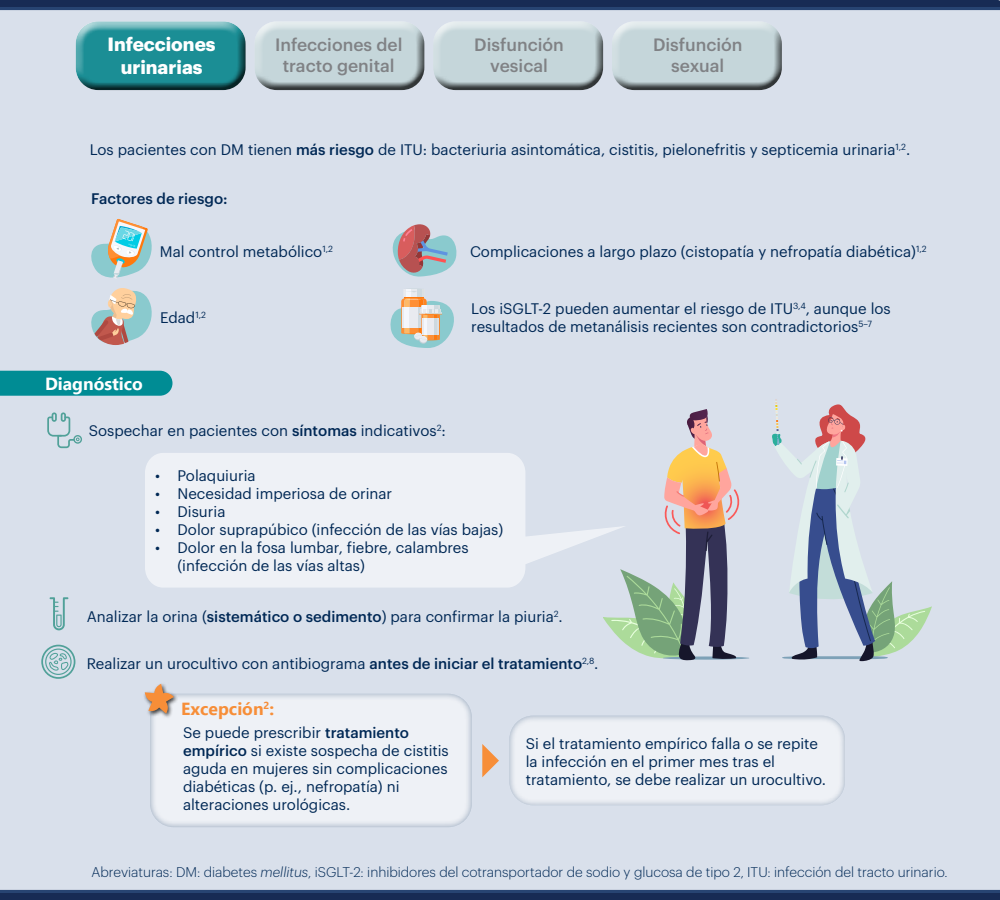
<style>
.page{position:relative;width:1000px;height:900px;background:#fff}
.page>*{position:absolute;margin:0;border:0;box-sizing:border-box;transform-origin:0 0}
.t1{font:92.5px "Bauhaus 93";color:#f78e38}
.t2{font:700 18.75px/22.5px "Graphik";color:#fff;text-align:center}
.t3{font:500 17.5px/21px "Graphik";color:#808285;text-align:center}
.t4{font:700 17.5px "Ebrima";color:#fff}
.t5{font:700 17.5px "Ebrima";color:#f78e38}
.t6{font:15px/18px "Graphik";color:#002855}
.t7{font:500 15px "Graphik";color:#002855}
.t8{font:300 13.75px "Graphik";color:#002855}
.s1{font-weight:500}
.s2{font-style:italic}
</style>
<div class="page">
<div style="left:0;top:0;width:1000px;height:7px;background:#172b54"></div>
<div style="left:0;top:893px;width:1000px;height:7px;background:#172b54"></div>
<div style="left:0;top:7px;width:1000px;height:886px;background:#d9e0eb"></div>
<svg style="left:145px;top:453px;width:458px;height:135px;fill:#eef1f6"></svg>
<div style="left:67px;top:12px;width:182px;height:72px;background:#fff;opacity:.75"></div>
<div style="left:72px;top:27px;width:183px;height:65px;background:#000;opacity:.75"></div>
<div style="left:429px;top:27px;width:183px;height:71px;background:#000;opacity:.75"></div>
<div style="left:245px;top:12px;width:183px;height:72px;background:#d9e0eb"></div>
<div style="left:250px;top:27px;width:183px;height:71px;background:#000;opacity:.75"></div>
<div style="left:603px;top:12px;width:183px;height:72px;background:#d9e0eb"></div>
<div style="left:608px;top:27px;width:183px;height:71px;background:#000;opacity:.75"></div>
<div style="left:0;top:371px;width:172px;height:25px;background:#008c94"></div>
<svg style="left:772px;top:399px;width:159px;height:262px"></svg>
<svg style="left:663px;top:656px;width:86px;height:4px"></svg>
<svg style="left:603px;top:409px;width:139px;height:251px"></svg>
<svg style="left:91px;top:219px;width:61px;height:59px"></svg>
<svg style="left:392px;top:224px;width:65px;height:53px"></svg>
<svg style="left:390px;top:289px;width:64px;height:59px"></svg>
<svg style="left:91px;top:288px;width:61px;height:57px"></svg>
<svg style="left:47px;top:412px;width:35px;height:36px"></svg>
<svg style="left:41px;top:645px;width:34px;height:34px"></svg>
<svg style="left:50px;top:597px;width:18px;height:33px"></svg>
<div style="left:499px;top:707px;width:357px;height:99px;background:#002855;opacity:.75"></div>
<div style="left:139px;top:685px;width:344px;height:142px;background:#002855;opacity:.75"></div>
<div style="left:143px;top:682px;width:37px;height:38px;background:#000;opacity:.75"></div>
<svg style="left:482px;top:743px;width:1px;height:34px"></svg>
<p class="t2" style="left:108px;top:32px;width:110px">Infecciones urinarias</p>
<p class="t3" style="left:474px;top:33px;width:91px">Disfunción vesical</p>
<p class="t3" style="left:275px;top:33px;width:129px">Infecciones del tracto genital</p>
<p class="t3" style="left:653px;top:33px;width:91px">Disfunción sexual</p>
<p class="t6" style="left:90px;top:139px;width:822px">Los pacientes con DM tienen <span class="s1">más riesgo</span> de ITU: bacteriuria asintomática, cistitis, pielonefritis y septicemia urinaria<sup>1,2</sup>.</p>
<p class="t7" style="left:91px;top:187px;width:138px">Factores de riesgo:</p>
<p class="t6" style="left:160px;top:242px;width:174px">Mal control metabólico<sup>1,2</sup></p>
<p class="t6" style="left:160px;top:308px;width:48px">Edad<sup>1,2</sup></p>
<p class="t4" style="left:45px;top:370px;width:99px">Diagnóstico</p>
<p class="t6" style="left:89px;top:421px;width:359px">Sospechar en pacientes con <span class="s1">síntomas</span> indicativos<sup>2</sup>:</p>
<p class="t6" style="left:470px;top:242px;width:458px">Complicaciones a largo plazo (cistopatía y nefropatía diabética)<sup>1,2</sup></p>
<p class="t6" style="left:471px;top:298px;width:421px">Los iSGLT-2 pueden aumentar el riesgo de ITU<sup>3,4</sup>, aunque los resultados de metanálisis recientes son contradictorios<sup>5–7</sup></p>
<p class="t6" style="left:155px;top:465px;width:102px">• Polaquiuria</p>
<p class="t6" style="left:155px;top:483px;width:239px">• Necesidad imperiosa de orinar</p>
<p class="t6" style="left:155px;top:501px;width:72px">• Disuria</p>
<p class="t6" style="left:155px;top:519px;width:350px">• Dolor suprapúbico (infección de las vías bajas)</p>
<p class="t6" style="left:178px;top:537px;width:293px;text-indent:-22px">• Dolor en la fosa lumbar, fiebre, calambres (infección de las vías altas)</p>
<p class="t6" style="left:87px;top:607px;width:478px">Analizar la orina (<span class="s1">sistemático o sedimento</span>) para confirmar la piuria<sup>2</sup>.</p>
<p class="t6" style="left:87px;top:653px;width:513px">Realizar un urocultivo con antibiograma <span class="s1">antes de iniciar el tratamiento</span><sup>2,8</sup>.</p>
<h1 class="t1" style="left:136px;top:664px;width:48px">*</h1>
<p class="t5" style="left:181px;top:695px;width:94px">Excepción<sup>2</sup>:</p>
<p class="t6" style="left:183px;top:722px;width:267px">Se puede prescribir <span class="s1">tratamiento empírico</span> si existe sospecha de cistitis aguda en mujeres sin complicaciones diabéticas (p. ej., nefropatía) ni alteraciones urológicas.</p>
<p class="t6" style="left:526px;top:733px;width:302px">Si el tratamiento empírico falla o se repite la infección en el primer mes tras el tratamiento, se debe realizar un urocultivo.</p>
<p class="t8" style="left:92px;top:862px;width:858px">Abreviaturas: DM: diabetes <span class="s2">mellitus</span>, iSGLT-2: inhibidores del cotransportador de sodio y glucosa de tipo 2, ITU: infección del tracto urinario.</p>
</div>
